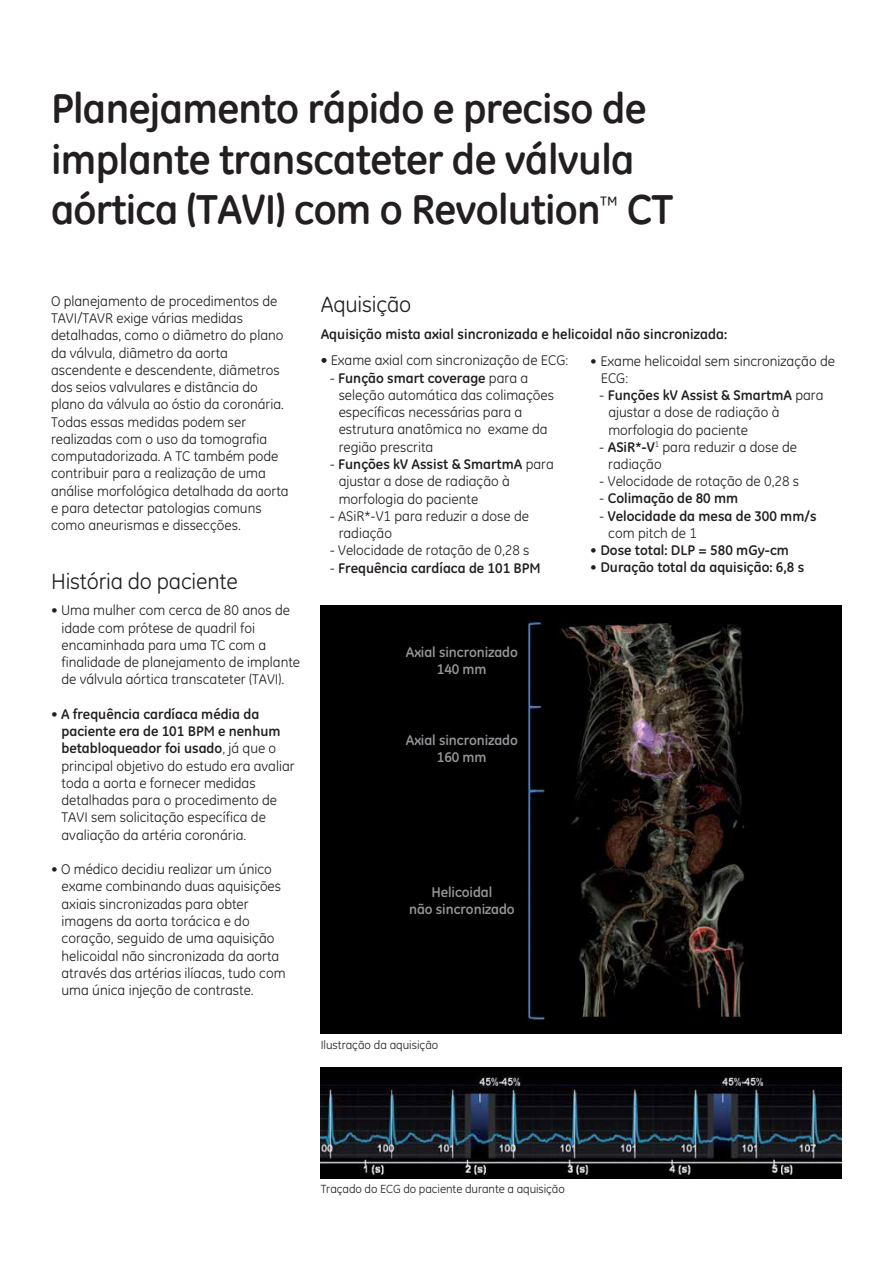
<style>
.page{position:relative;width:893px;height:1263px;background:#fff}
.page>*{position:absolute;margin:0;border:0;box-sizing:border-box;transform-origin:0 0}
.t1{font:700 42px/50.4px "GE Inspira";letter-spacing:-.015em;color:#231f20}
.t2{font:22.5px "GE Inspira";letter-spacing:-.01em;color:#231f20}
.t3{font:14.25px/17.2px "GE Inspira";color:#231f20}
.t4{font:700 14.25px/17.2px "GE Inspira";color:#231f20}
.t5{font:700 14.25px/17.1px "GE Inspira";letter-spacing:-.005em;color:#939598;text-align:center}
.t6{font:12px "GE Inspira";letter-spacing:-.005em;color:#231f20}
.s1{font-weight:700}
.s2{font-weight:400}
</style>
<div class="page">
<img style="left:321px;top:606px;width:521px;height:428px">
<img style="left:321px;top:1068px;width:521px;height:110px">
<div style="left:324px;top:610px;width:202px;height:421px;background:#000"></div>
<h1 class="t1" style="left:51px;top:83px;width:624px">Planejamento rápido e preciso de implante transcateter de válvula aórtica (TAVI) com o Revolution<sup>™</sup> CT</h1>
<p class="t3" style="left:51px;top:292px;width:239px">O planejamento de procedimentos de TAVI/TAVR exige várias medidas detalhadas, como o diâmetro do plano da válvula, diâmetro da aorta ascendente e descendente, diâmetros dos seios valvulares e distância do plano da válvula ao óstio da coronária.<br>Todas essas medidas podem ser realizadas com o uso da tomografia computadorizada. A TC também pode contribuir para a realização de uma análise morfológica detalhada da aorta e para detectar patologias comuns como aneurismas e dissecções.</p>
<h2 class="t2" style="left:51px;top:568px;width:188px">História do paciente</h2>
<p class="t3" style="left:62px;top:602px;width:240px;text-indent:-11px">• Uma mulher com cerca de 80 anos de idade com prótese de quadril foi encaminhada para uma TC com a finalidade de planejamento de implante de válvula aórtica transcateter (TAVI).</p>
<p class="t3" style="left:62px;top:705px;width:235px;text-indent:-11px">• <span class="s1">A frequência cardíaca média da paciente era de 101 BPM e nenhum betabloqueador foi usado</span>, já que o principal objetivo do estudo era avaliar toda a aorta e fornecer medidas detalhadas para o procedimento de TAVI sem solicitação específica de avaliação da artéria coronária.</p>
<p class="t3" style="left:62px;top:861px;width:226px;text-indent:-11px">• O médico decidiu realizar um único exame combinando duas aquisições axiais sincronizadas para obter imagens da aorta torácica e do coração, seguido de uma aquisição helicoidal não sincronizada da aorta através das artérias ilíacas, tudo com uma única injeção de contraste.</p>
<h2 class="t2" style="left:321px;top:291px;width:92px">Aquisição</h2>
<p class="t4" style="left:321px;top:325px;width:408px">Aquisição mista axial sincronizada e helicoidal não sincronizada:</p>
<p class="t3" style="left:321px;top:352px;width:249px">• Exame axial com sincronização de ECG:</p>
<p class="t3" style="left:339px;top:369px;width:217px;text-indent:-9px">- <span class="s1">Função smart coverage</span> para a seleção automática das colimações específicas necessárias para a estrutura anatômica no exame da região prescrita</p>
<p class="t3" style="left:339px;top:455px;width:217px;text-indent:-9px">- <span class="s1">Funções kV Assist &amp; SmartmA</span> para ajustar a dose de radiação à morfologia do paciente</p>
<p class="t3" style="left:339px;top:507px;width:192px;text-indent:-9px">- ASiR*-V1 para reduzir a dose de radiação</p>
<p class="t3" style="left:330px;top:542px;width:201px">- Velocidade de rotação de 0,28 s</p>
<p class="t4" style="left:330px;top:559px;width:213px"><span class="s2">-</span> Frequência cardíaca de 101 BPM</p>
<p class="t3" style="left:601px;top:352px;width:236px;text-indent:-11px">• Exame helicoidal sem sincronização de<br>ECG:</p>
<p class="t3" style="left:608px;top:386px;width:217px;text-indent:-9px">- <span class="s1">Funções kV Assist &amp; SmartmA</span> para ajustar a dose de radiação à morfologia do paciente</p>
<p class="t3" style="left:608px;top:438px;width:190px;text-indent:-9px">- <span class="s1">ASiR*-V</span><sup>1</sup> para reduzir a dose de radiação</p>
<p class="t3" style="left:599px;top:472px;width:201px">- Velocidade de rotação de 0,28 s</p>
<p class="t4" style="left:599px;top:489px;width:141px"><span class="s2">-</span> Colimação de 80 mm</p>
<p class="t4" style="left:608px;top:507px;width:210px;text-indent:-9px"><span class="s2">-</span> Velocidade da mesa de 300 mm/s <span class="s2">com pitch de 1</span></p>
<p class="t4" style="left:590px;top:541px;width:200px"><span class="s2">•</span> Dose total: DLP = 580 mGy-cm</p>
<p class="t4" style="left:590px;top:558px;width:215px"><span class="s2">•</span> Duração total da aquisição: 6,8 s</p>
<p class="t5" style="left:406px;top:643px;width:114px">Axial sincronizado<br>140 mm</p>
<p class="t5" style="left:406px;top:731px;width:114px">Axial sincronizado<br>160 mm</p>
<p class="t5" style="left:409px;top:883px;width:107px">Helicoidal<br>não sincronizado</p>
<p class="t6" style="left:321px;top:1038px;width:119px">Ilustração da aquisição</p>
<p class="t6" style="left:321px;top:1181px;width:246px">Traçado do ECG do paciente durante a aquisição</p>
</div>
